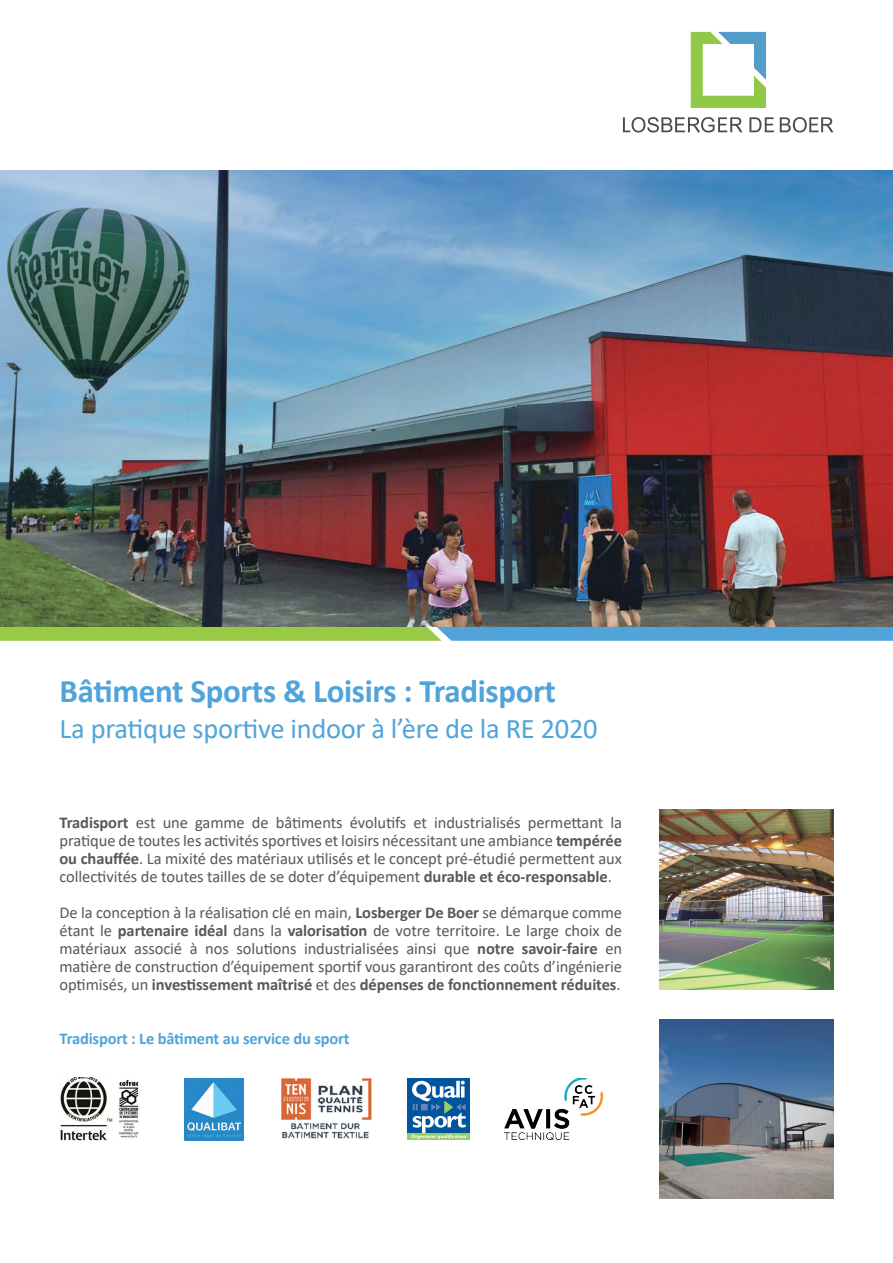
<style>
.page{position:relative;width:893px;height:1263px;background:#fff}
.page>*{position:absolute;margin:0;border:0;box-sizing:border-box;transform-origin:0 0}
.t1{font:700 33px "Calibri";letter-spacing:-.01em;color:#50a4d9}
.t2{font:28.5px "Calibri";letter-spacing:-.01em;color:#50a4d9}
.t3{font:16.5px/18px "Calibri";letter-spacing:-.005em;color:#57585a;text-align:justify}
.t4{font:700 16.5px "Calibri";letter-spacing:-.01em;color:#50a4d9}
.s1{font-weight:700}
</style>
<div class="page">
<svg style="left:623px;top:117px;width:119px;height:16px"></svg>
<svg style="left:749px;top:117px;width:25px;height:15px"></svg>
<svg style="left:780px;top:117px;width:53px;height:16px"></svg>
<svg style="left:691px;top:32px;width:75px;height:76px"></svg>
<svg style="left:0;top:627px;width:893px;height:14px"></svg>
<img style="left:60px;top:1077px;width:79px;height:64px">
<img style="left:184px;top:1078px;width:60px;height:62px">
<img style="left:281px;top:1078px;width:91px;height:61px">
<div style="left:408px;top:1078px;width:62px;height:55px;background:#01559e"></div>
<div style="left:408px;top:1133px;width:62px;height:7px;background:#98cc67"></div>
<svg style="left:411px;top:1081px;width:56px;height:58px"></svg>
<img style="left:505px;top:1078px;width:97px;height:62px">
<img style="left:659px;top:1019px;width:174px;height:179px">
<img style="left:659px;top:809px;width:174px;height:180px">
<img style="left:0;top:171px;width:893px;height:456px">
<h1 class="t1" style="left:60px;top:668px;width:498px">Bâtiment Sports &amp; Loisirs : Tradisport</h1>
<h2 class="t2" style="left:60px;top:709px;width:540px">La pratique sportive indoor à l’ère de la RE 2020</h2>
<p class="t3" style="left:60px;top:813px;width:564px"><span class="s1">Tradisport</span> est une gamme de bâtiments évolutifs et industrialisés permettant la pratique de toutes les activités sportives et loisirs nécessitant une ambiance <span class="s1">tempérée ou chauffée</span>. La mixité des matériaux utilisés et le concept pré-étudié permettent aux collectivités de toutes tailles de se doter d’équipement <span class="s1">durable et éco-responsable</span>.</p>
<p class="t3" style="left:60px;top:903px;width:564px">De la conception à la réalisation clé en main, <span class="s1">Losberger De Boer</span> se démarque comme étant le <span class="s1">partenaire idéal</span> dans la <span class="s1">valorisation</span> de votre territoire. Le large choix de matériaux associé à nos solutions industrialisées ainsi que <span class="s1">notre savoir-faire</span> en matière de construction d’équipement sportif vous garantiront des coûts d’ingénierie optimisés, un <span class="s1">investissement maîtrisé</span> et des <span class="s1">dépenses de fonctionnement réduites</span>.</p>
<p class="t4" style="left:60px;top:1027px;width:292px">Tradisport : Le bâtiment au service du sport</p>
</div>
